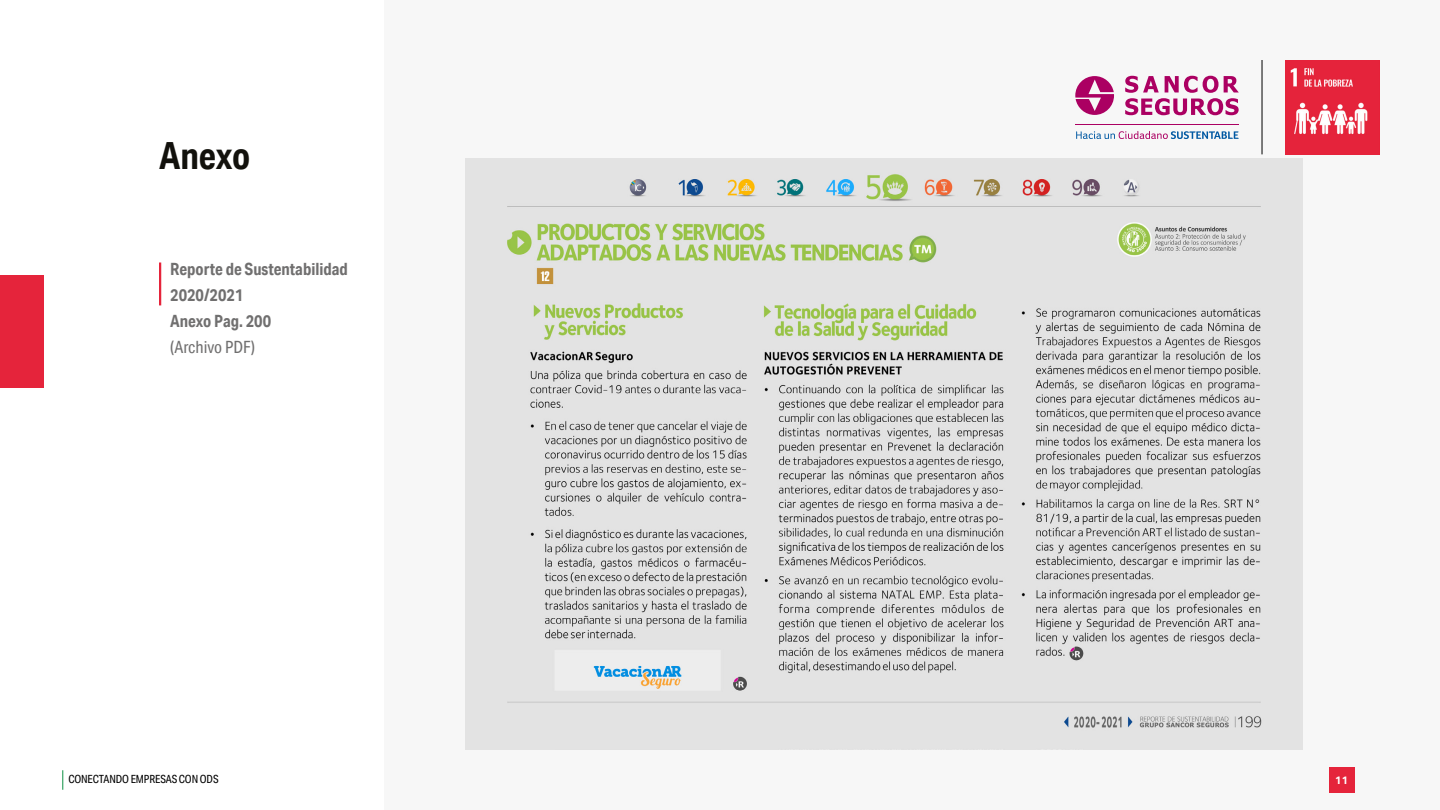
<style>
.page{position:relative;width:1440px;height:810px;background:#fff}
.page>*{position:absolute;margin:0;border:0;box-sizing:border-box;transform-origin:0 0}
.t1{font:700 37.5px "Aktiv Grotesk Cd";letter-spacing:-.005em;color:#12110c}
.t2{font:700 16.88px/26.2px "Aktiv Grotesk Cd";color:#706f6f}
.t3{font:16.88px "Aktiv Grotesk Cd";color:#706f6f}
.t4{font:11.25px "Aktiv Grotesk Cd";letter-spacing:-.01em;color:#000}
.t5{font:700 10.88px "Aktiv Grotesk";color:#fff}
</style>
<div class="page">
<div style="left:384px;top:0;width:1056px;height:810px;background:#f7f7f7"></div>
<div style="left:0;top:276px;width:44px;height:112px;background:#e5243b"></div>
<img style="left:1285px;top:60px;width:95px;height:95px">
<hr style="left:1262px;top:60px;width:1px;height:94px;background:#000">
<svg style="left:62px;top:770px;width:1px;height:20px"></svg>
<div style="left:1329px;top:767px;width:25px;height:26px;background:#e5243b"></div>
<svg style="left:1075px;top:76px;width:39px;height:39px"></svg>
<svg style="left:1125px;top:76px;width:114px;height:39px"></svg>
<hr style="left:1075px;top:124px;width:164px;height:1px;background:#ab0062">
<svg style="left:1076px;top:131px;width:163px;height:8px"></svg>
<hr style="left:159px;top:262px;width:2px;height:43px;background:#e5243b">
<img style="left:466px;top:158px;width:836px;height:592px">
<h1 class="t1" style="left:159px;top:133px;width:93px">Anexo</h1>
<p class="t2" style="left:170px;top:255px;width:179px">Reporte de Sustentabilidad<br>2020/2021<br>Anexo Pag. 200</p>
<p class="t3" style="left:170px;top:337px;width:86px">(Archivo PDF)</p>
<p class="t4" style="left:68px;top:773px;width:152px">CONECTANDO EMPRESAS CON ODS</p>
<p class="t5" style="left:1335px;top:774px;width:14px">11</p>
</div>
